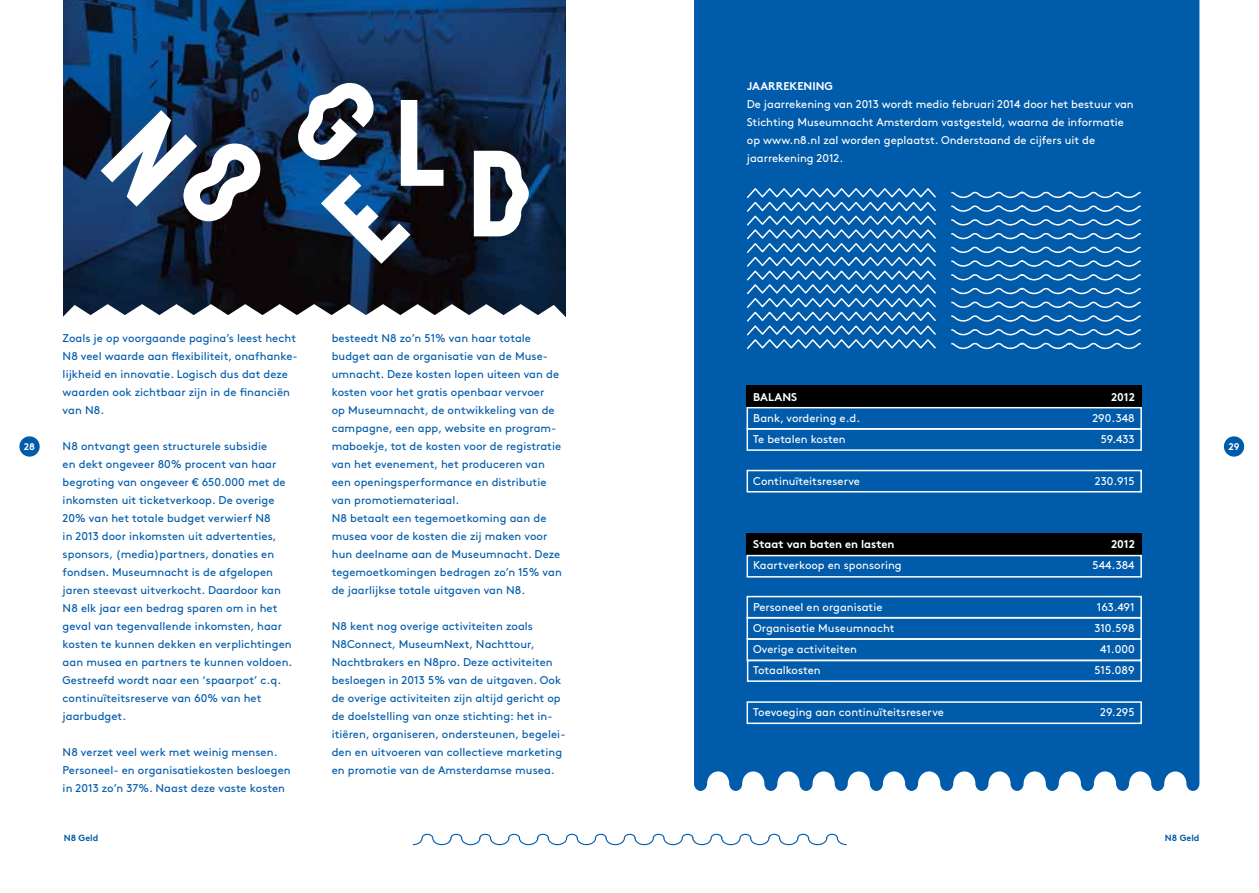
<style>
.page{position:relative;width:1259px;height:893px;background:#fff}
.page>*{position:absolute;margin:0;border:0;box-sizing:border-box;transform-origin:0 0}
.t1{font:11.25px/18px "Brown";letter-spacing:.005em;color:#005baa}
.t2{font:11.25px/21px "Brown";color:#fff}
.t3{font:700 11.25px "Brown";letter-spacing:-.005em;color:#fff}
.t4{font:700 9.75px "Brown";color:#fff}
.t5{font:700 9px "Brown";color:#005baa}
</style>
<div class="page">
<div style="left:19px;top:436px;width:21px;height:21px;background:#005baa;border-radius:50%"></div>
<div style="left:1224px;top:436px;width:20px;height:21px;background:#005baa;border-radius:50%"></div>
<svg style="left:412px;top:833px;width:435px;height:13px"></svg>
<div style="left:694px;top:0;width:505px;height:791px;background:#005baa"></div>
<div style="left:746px;top:534px;width:396px;height:21px;background:#000"></div>
<div style="left:746px;top:385px;width:396px;height:21px;background:#000"></div>
<img style="left:64px;top:0;width:502px;height:304px">
<svg style="left:298px;top:83px;width:145px;height:181px"></svg>
<svg style="left:474px;top:151px;width:55px;height:85px"></svg>
<svg style="left:101px;top:110px;width:159px;height:111px"></svg>
<svg style="left:63px;top:304px;width:503px;height:13px"></svg>
<div style="left:746px;top:407px;width:396px;height:23px;border:2px solid #fff"></div>
<div style="left:746px;top:428px;width:396px;height:23px;border:2px solid #fff"></div>
<div style="left:746px;top:470px;width:396px;height:22px;border:2px solid #fff"></div>
<div style="left:746px;top:596px;width:396px;height:23px;border:2px solid #fff"></div>
<div style="left:746px;top:617px;width:396px;height:23px;border:2px solid #fff"></div>
<div style="left:746px;top:638px;width:396px;height:23px;border:2px solid #fff"></div>
<div style="left:746px;top:701px;width:396px;height:23px;border:2px solid #fff"></div>
<div style="left:746px;top:555px;width:396px;height:23px;border:2px solid #fff"></div>
<svg style="left:950px;top:232px;width:192px;height:8px;background:#347cbb"></svg>
<svg style="left:950px;top:205px;width:192px;height:21px;background:#2874b7"></svg>
<svg style="left:950px;top:342px;width:192px;height:8px;background:#347cbb"></svg>
<svg style="left:950px;top:191px;width:192px;height:8px;background:#347cbb"></svg>
<svg style="left:950px;top:328px;width:192px;height:8px;background:#347cbb"></svg>
<svg style="left:950px;top:315px;width:192px;height:7px"></svg>
<svg style="left:950px;top:301px;width:192px;height:8px;background:#347cbb"></svg>
<svg style="left:950px;top:287px;width:192px;height:8px;background:#347cbb"></svg>
<svg style="left:950px;top:260px;width:192px;height:21px;background:#2874b7"></svg>
<svg style="left:950px;top:246px;width:192px;height:8px;background:#347cbb"></svg>
<svg style="left:745px;top:187px;width:192px;height:163px;background:#2874b7"></svg>
<div style="left:747px;top:660px;width:395px;height:22px;border:2px solid #fff"></div>
<p class="t3" style="left:747px;top:77px;width:9px">JAA</p>
<p class="t3" style="left:768px;top:77px;width:66px">RREKENI NG</p>
<p class="t2" style="left:747px;top:94px;width:388px;line-height:18px">De jaarrekening van 2013 wordt medio februari 2014 door het bestuur van Stichting Museumnacht Amsterdam vastgesteld, waarna de informatie op www.n8.nl zal worden geplaatst. Onderstaand de cijfers uit de jaarrekening 2012.</p>
<p class="t1" style="left:63px;top:328px;width:237px">Zoals je op voorgaande pagina’s leest hecht N8 veel waarde aan flexibiliteit, onafhanke&shy;lijkheid en innovatie. Logisch dus dat deze waarden ook zichtbaar zijn in de financiën van N8.</p>
<p class="t1" style="left:63px;top:436px;width:231px">N8 ontvangt geen structurele subsidie<br>en dekt ongeveer 80% procent van haar begroting van ongeveer € 650.000 met de inkomsten uit ticketverkoop. De overige 20% van het totale budget verwierf N8<br>in 2013 door inkomsten uit advertenties, sponsors, (media)partners, donaties en fondsen. Museumnacht is de afgelopen jaren steevast uitverkocht. Daardoor kan N8 elk jaar een bedrag sparen om in het geval van tegenvallende inkomsten, haar kosten te kunnen dekken en verplichtingen aan musea en partners te kunnen voldoen.<br>Gestreefd wordt naar een ‘spaarpot’ c.q. continuïteitsreserve van 60% van het jaarbudget.</p>
<p class="t1" style="left:63px;top:742px;width:230px">N8 verzet veel werk met weinig mensen.<br>Personeel- en organisatiekosten besloegen in 2013 zo’n 37%. Naast deze vaste kosten</p>
<p class="t1" style="left:332px;top:328px;width:232px">besteedt N8 zo’n 51% van haar totale budget aan de organisatie van de Muse&shy;umnacht. Deze kosten lopen uiteen van de kosten voor het gratis openbaar vervoer<br>op Museumnacht, de ontwikkeling van de campagne, een app, website en program&shy;maboekje, tot de kosten voor de registratie van het evenement, het produceren van een openingsperformance en distributie van promotiemateriaal.<br>N8 betaalt een tegemoetkoming aan de musea voor de kosten die zij maken voor hun deelname aan de Museumnacht. Deze tegemoetkomingen bedragen zo’n 15% van de jaarlijkse totale uitgaven van N8.</p>
<p class="t1" style="left:332px;top:616px;width:235px">N8 kent nog overige activiteiten zoals N8Connect, MuseumNext, Nachttour, Nachtbrakers en N8pro. Deze activiteiten besloegen in 2013 5% van de uitgaven. Ook de overige activiteiten zijn altijd gericht op de doelstelling van onze stichting: het in&shy;itiëren, organiseren, ondersteunen, begelei&shy;den en uitvoeren van collectieve marketing en promotie van de Amsterdamse musea.</p>
<p class="t3" style="left:753px;top:388px;width:16px">BALA</p>
<p class="t3" style="left:782px;top:388px;width:16px">NS</p>
<p class="t2" style="left:753px;top:406px;width:108px">Bank, vordering e.d.<br>Te betalen kosten</p>
<p class="t2" style="left:753px;top:469px;width:108px">Continuïteitsreserve</p>
<p class="t3" style="left:1111px;top:388px;width:25px">2012</p>
<p class="t2" style="left:1092px;top:407px;width:44px;text-align:right">290.348<br>59.433</p>
<p class="t2" style="left:1095px;top:470px;width:41px">230.915</p>
<p class="t4" style="left:24px;top:438px;width:13px">28</p>
<p class="t4" style="left:1228px;top:438px;width:12px">29</p>
<p class="t3" style="left:753px;top:535px;width:143px">Staat van baten en lasten</p>
<p class="t2" style="left:753px;top:553px;width:150px">Kaartverkoop en sponsoring</p>
<p class="t2" style="left:753px;top:595px;width:143px">Personeel en organisatie<br>Organisatie Museumnacht<br>Overige activiteiten<br>Totaalkosten</p>
<p class="t2" style="left:753px;top:700px;width:192px">Toevoeging aan continuïteitsreserve</p>
<p class="t3" style="left:1111px;top:535px;width:25px">2012</p>
<p class="t2" style="left:1092px;top:554px;width:44px">544.384</p>
<p class="t2" style="left:1094px;top:596px;width:42px;text-align:center">163.491<br>310.598<br>41.000<br>515.089</p>
<p class="t2" style="left:1100px;top:701px;width:36px">29.295</p>
<p class="t5" style="left:64px;top:830px;width:36px">N8 Geld</p>
<p class="t5" style="left:1164px;top:830px;width:36px">N8 Geld</p>
</div>
